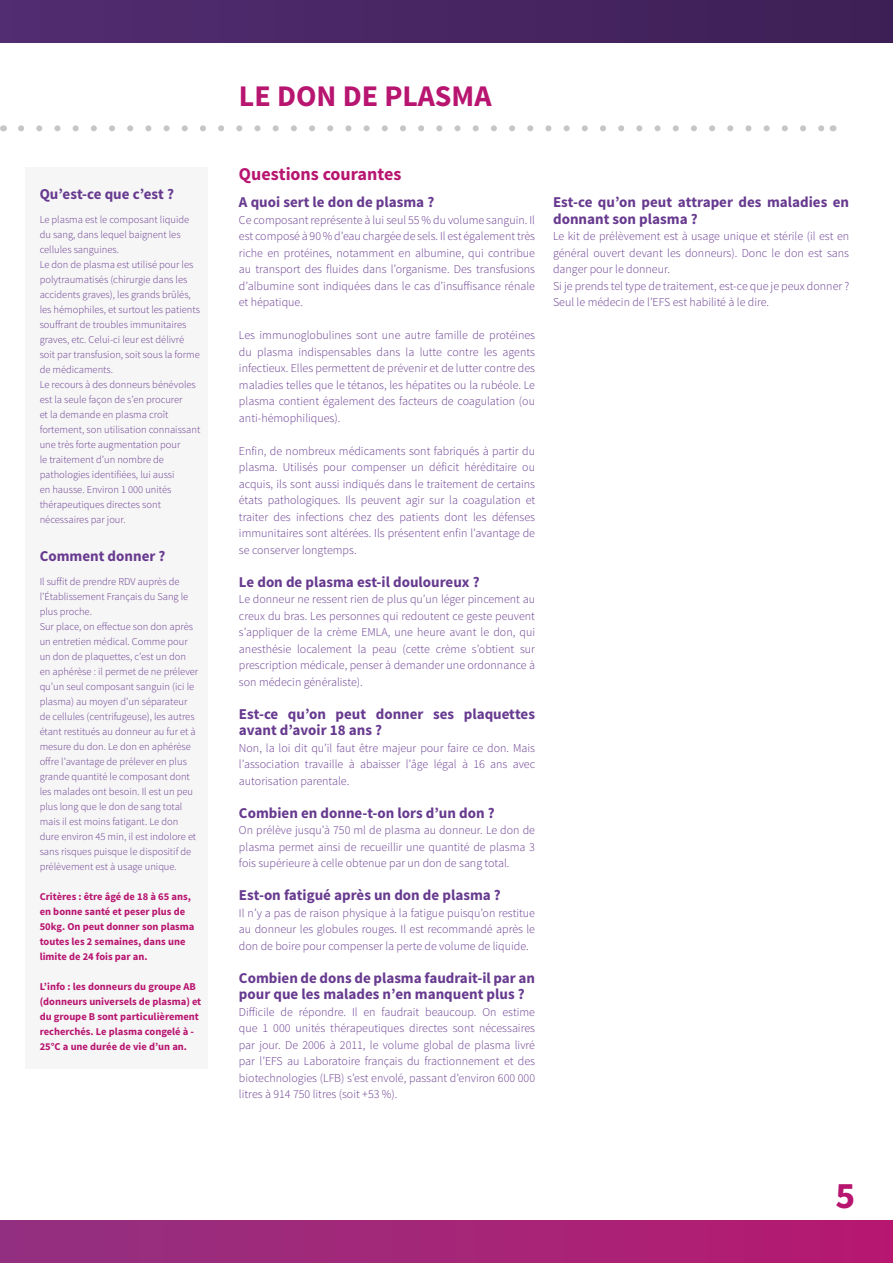
<style>
.page{position:relative;width:893px;height:1263px;background:#fff}
.page>*{position:absolute;margin:0;border:0;box-sizing:border-box;transform-origin:0 0}
.t1{font:700 37.5px "Source Sans Pro";color:#b81570}
.t2{font:700 30px "Source Sans Pro";color:#b81570}
.t3{font:700 18px "Source Sans Pro";color:#b81570}
.t4{font:700 15px/16.5px "Source Sans Pro";color:#673a8f}
.t5{font:300 12px/16.5px "Source Sans Pro";color:#673a8f;text-align:justify}
.t6{font:300 10.5px/15px "Source Sans Pro";color:#673a8f}
.t7{font:700 10.5px/15px "Source Sans Pro";color:#b81570}
</style>
<div class="page">
<div style="left:0;top:0;width:893px;height:43px;background:linear-gradient(to right,#522d71,#3d1f55)"></div>
<div style="left:0;top:1220px;width:893px;height:43px;background:linear-gradient(to right,#933180,#b71970)"></div>
<div style="left:26px;top:167px;width:182px;height:902px;background:#f6f6f6"></div>
<svg style="left:21px;top:125px;width:802px;height:6px"></svg>
<p class="t4" style="left:40px;top:187px;width:136px">Qu’est-ce que c’est ?</p>
<p class="t6" style="left:40px;top:212px;width:162px">Le plasma est le composant liquide du sang, dans lequel baignent les cellules sanguines.<br>Le don de plasma est utilisé pour les polytraumatisés (chirurgie dans les accidents graves), les grands brûlés, les hémophiles, et surtout les patients souffrant de troubles immunitaires graves, etc. Celui-ci leur est délivré soit par transfusion, soit sous la forme de médicaments.<br>Le recours à des donneurs bénévoles est la seule façon de s’en procurer<br>et la demande en plasma croît fortement, son utilisation connaissant une très forte augmentation pour<br>le traitement d’un nombre de pathologies identifiées, lui aussi<br>en hausse. Environ 1 000 unités thérapeutiques directes sont nécessaires par jour.</p>
<p class="t4" style="left:40px;top:549px;width:127px">Comment donner ?</p>
<p class="t6" style="left:40px;top:574px;width:160px">Il suffit de prendre RDV auprès de l’Établissement Français du Sang le plus proche.<br>Sur place, on effectue son don après un entretien médical. Comme pour un don de plaquettes, c’est un don en aphérèse : il permet de ne prélever qu’un seul composant sanguin (ici le plasma) au moyen d’un séparateur de cellules (centrifugeuse), les autres étant restitués au donneur au fur et à mesure du don. Le don en aphérèse offre l’avantage de prélever en plus grande quantité le composant dont les malades ont besoin. Il est un peu plus long que le don de sang total mais il est moins fatigant. Le don dure environ 45 min, il est indolore et sans risques puisque le dispositif de prélèvement est à usage unique.</p>
<p class="t7" style="left:40px;top:889px;width:156px">Critères : être âgé de 18 à 65 ans, en bonne santé et peser plus de<br>50kg. On peut donner son plasma toutes les 2 semaines, dans une limite de 24 fois par an.</p>
<p class="t7" style="left:40px;top:979px;width:163px">L’info : les donneurs du groupe AB (donneurs universels de plasma) et du groupe B sont particulièrement recherchés. Le plasma congelé à - 25°C a une durée de vie d’un an.</p>
<h2 class="t2" style="left:239px;top:76px;width:254px">LE DON DE PLASMA</h2>
<h3 class="t3" style="left:239px;top:163px;width:164px">Questions courantes</h3>
<p class="t4" style="left:239px;top:195px;width:197px">A quoi sert le don de plasma ?</p>
<p class="t5" style="left:239px;top:212px;width:298px">Ce composant représente à lui seul 55 % du volume sanguin. Il est composé à 90 % d’eau chargée de sels. Il est également très riche en protéines, notamment en albumine, qui contribue au transport des fluides dans l’organisme. Des transfusions d’albumine sont indiquées dans le cas d’insuffisance rénale et hépatique.</p>
<p class="t5" style="left:239px;top:327px;width:298px">Les immunoglobulines sont une autre famille de protéines du plasma indispensables dans la lutte contre les agents infectieux. Elles permettent de prévenir et de lutter contre des maladies telles que le tétanos, les hépatites ou la rubéole. Le plasma contient également des facteurs de coagulation (ou anti-hémophiliques).</p>
<p class="t5" style="left:239px;top:443px;width:298px">Enfin, de nombreux médicaments sont fabriqués à partir du plasma. Utilisés pour compenser un déficit héréditaire ou acquis, ils sont aussi indiqués dans le traitement de certains états pathologiques. Ils peuvent agir sur la coagulation et traiter des infections chez des patients dont les défenses immunitaires sont altérées. Ils présentent enfin l’avantage de se conserver longtemps.</p>
<p class="t4" style="left:239px;top:574px;width:242px">Le don de plasma est-il douloureux ?</p>
<p class="t5" style="left:239px;top:591px;width:298px">Le donneur ne ressent rien de plus qu’un léger pincement au creux du bras. Les personnes qui redoutent ce geste peuvent s’appliquer de la crème EMLA, une heure avant le don, qui anesthésie localement la peau (cette crème s’obtient sur prescription médicale, penser à demander une ordonnance à son médecin généraliste).</p>
<p class="t4" style="left:239px;top:706px;width:298px">Est-ce qu’on peut donner ses plaquettes avant d’avoir 18 ans ?</p>
<p class="t5" style="left:239px;top:740px;width:298px">Non, la loi dit qu’il faut être majeur pour faire ce don. Mais l’association travaille à abaisser l’âge légal à 16 ans avec autorisation parentale.</p>
<p class="t4" style="left:239px;top:805px;width:257px">Combien en donne-t-on lors d’un don ?</p>
<p class="t5" style="left:239px;top:822px;width:298px">On prélève jusqu’à 750 ml de plasma au donneur. Le don de plasma permet ainsi de recueillir une quantité de plasma 3 fois supérieure à celle obtenue par un don de sang total.</p>
<p class="t4" style="left:239px;top:888px;width:263px">Est-on fatigué après un don de plasma ?</p>
<p class="t5" style="left:239px;top:905px;width:298px">Il n’y a pas de raison physique à la fatigue puisqu’on restitue au donneur les globules rouges. Il est recommandé après le don de boire pour compenser la perte de volume de liquide.</p>
<p class="t4" style="left:239px;top:970px;width:298px">Combien de dons de plasma faudrait-il par an pour que les malades n’en manquent plus ?</p>
<p class="t5" style="left:239px;top:1004px;width:298px">Difficile de répondre. Il en faudrait beaucoup. On estime que 1 000 unités thérapeutiques directes sont nécessaires par jour. De 2006 à 2011, le volume global de plasma livré par l’EFS au Laboratoire français du fractionnement et des biotechnologies (LFB) s’est envolé, passant d’environ 600 000 litres à 914 750 litres (soit +53 %).</p>
<p class="t4" style="left:553px;top:195px;width:298px">Est-ce qu’on peut attraper des maladies en donnant son plasma ?</p>
<p class="t5" style="left:553px;top:228px;width:298px;text-align:left">Le kit de prélèvement est à usage unique et stérile (il est en général ouvert devant les donneurs). Donc le don est sans danger pour le donneur.<br>Si je prends tel type de traitement, est-ce que je peux donner ?<br>Seul le médecin de l’EFS est habilité à le dire.</p>
<h1 class="t1" style="left:836px;top:1172px;width:21px">5</h1>
</div>
